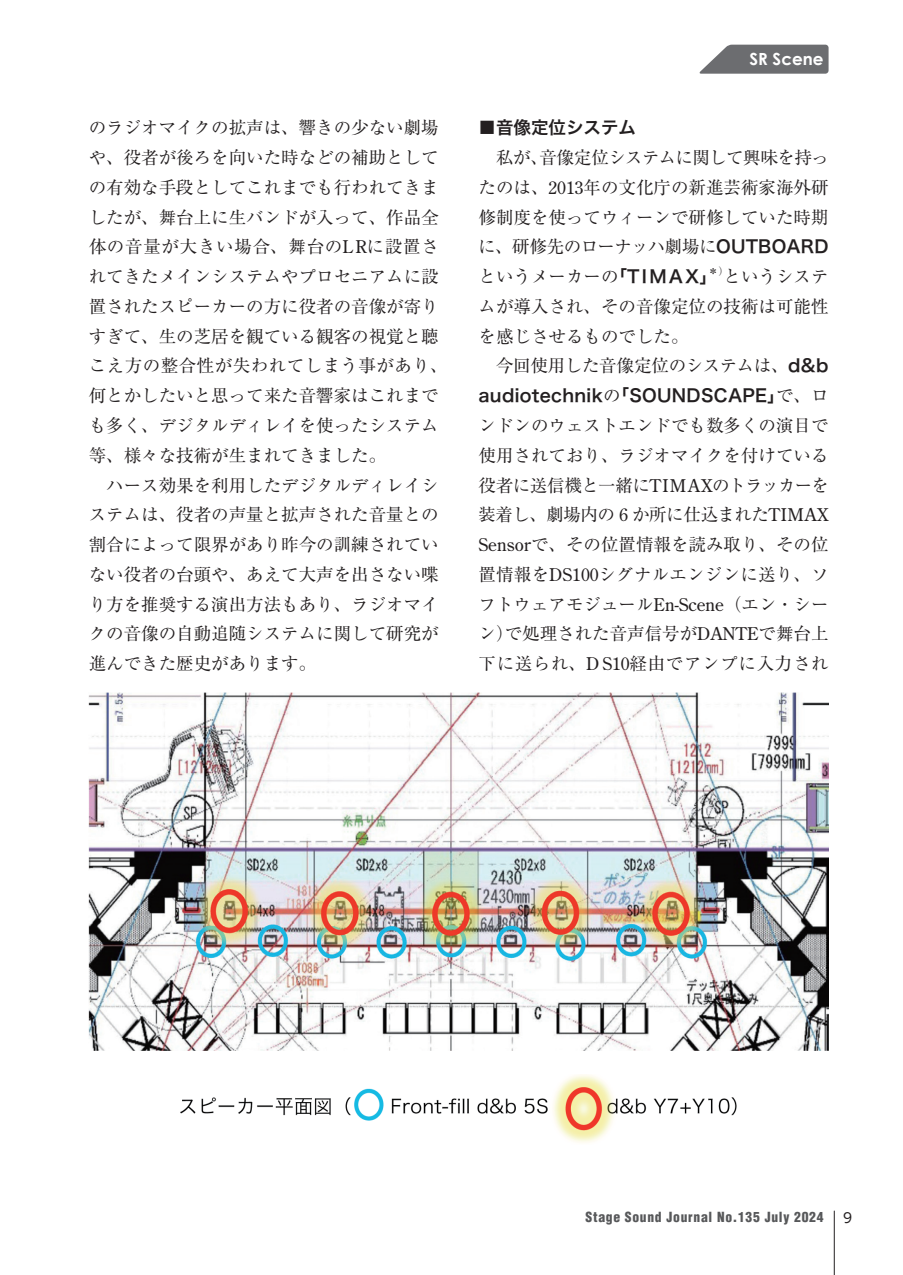
<style>
.page{position:relative;width:903px;height:1275px;background:#fff}
.page>*{position:absolute;margin:0;border:0;box-sizing:border-box;transform-origin:0 0}
.t1{font:17.5px/29.8px "Ryumin Pr 6 N";color:#231f20;text-align:justify}
.t2{font:17.5px "Hira Kaku Pro W6";letter-spacing:.02em;color:#231f20}
.t3{font:17.5px "Hira Kaku Pro W6";color:#231f20}
.t4{font:700 16.8px "Century Gothic";color:#fff}
.t5{font:900 condensed 13.65px "Helvetica LT Std";letter-spacing:.05em;color:#57585a}
.t6{font:13.65px "UD Shin Go Pro";color:#231f20}
.t7{font:10.15px "Ryumin Pr 6 N";color:#231f20}
.s1{font-family:"Century Old Style"}
.s2{font-family:"Hira Kaku Pro W6"}
.s3{font-family:"Ryumin Pr 6 N"}
</style>
<div class="page">
<hr style="left:834px;top:1211px;width:1px;height:64px;background:#231f20">
<svg style="left:699px;top:45px;width:129px;height:29px;background:#7d7e81"></svg>
<img style="left:89px;top:693px;width:739px;height:358px">
<img style="left:180px;top:1074px;width:557px;height:69px">
<p class="t1" style="left:89px;top:112px;width:360px;text-align:left">のラジオマイクの拡声は、響きの少ない劇場や、役者が後ろを向いた時などの補助としての有効な手段としてこれまでも行われてきましたが、舞台上に生バンドが入って、作品全体の音量が大きい場合、舞台の<span class="s1">LR</span>に設置されてきたメインシステムやプロセニアムに設置されたスピーカーの方に役者の音像が寄りすぎて、生の芝居を観ている観客の視覚と聴こえ方の整合性が失われてしまう事があり、何とかしたいと思って来た音響家はこれまでも多く、デジタルディレイを使ったシステム等、様々な技術が生まれてきました。</p>
<p class="t1" style="left:89px;top:469px;width:351px;text-indent:18px">ハース効果を利用したデジタルディレイシステムは、役者の声量と拡声された音量との割合によって限界があり昨今の訓練されていない役者の台頭や、あえて大声を出さない喋り方を推奨する演出方法もあり、ラジオマイクの音像の自動追随システムに関して研究が進んできた歴史があります。</p>
<p class="t4" style="left:749px;top:49px;width:75px">SR Scene</p>
<p class="t3" style="left:478px;top:112px;width:159px">■音像定位システム</p>
<p class="t1" style="left:478px;top:142px;width:352px;text-indent:18px">私が、音像定位システムに関して興味を持ったのは、<span class="s1">2013</span>年の文化庁の新進芸術家海外研修制度を使ってウィーンで研修していた時期に、研修先のローナッハ劇場に<span class="s2">OUTBOARD</span>というメーカーの<span class="s2">「TIMAX」</span>というシステ</p>
<p class="t7" style="left:708px;top:263px;width:22px">＊）</p>
<p class="t1" style="left:478px;top:291px;width:351px">ムが導入され、その音像定位の技術は可能性を感じさせるものでした。</p>
<p class="t1" style="left:496px;top:350px;width:334px">今回使用した音像定位のシステムは、<span class="s2">d&amp;b</span></p>
<p class="t2" style="left:478px;top:380px;width:351px">audiotechnik<span class="s3">の</span>「SOUNDSCAPE」<span class="s3">で、ロ</span></p>
<p class="t1" style="left:478px;top:410px;width:352px">ンドンのウェストエンドでも数多くの演目で使用されており、ラジオマイクを付けている役者に送信機と一緒に<span class="s1">TIMAX</span>のトラッカーを装着し、劇場内の <span class="s1">6</span> か所に仕込まれた<span class="s1">TIMAX Sensor</span>で、その位置情報を読み取り、その位置情報を<span class="s1">DS100</span>シグナルエンジンに送り、ソフトウェアモジュール<span class="s1">En-Scene</span>（エン・シーン）で処理された音声信号が<span class="s1">DANTE</span>で舞台上下に送られ、<span class="s1">D S10</span>経由でアンプに入力され</p>
<p class="t5" style="left:586px;top:1208px;width:239px">Stage Sound Journal No.135 July 2024</p>
<p class="t6" style="left:843px;top:1206px;width:11px">9</p>
</div>
